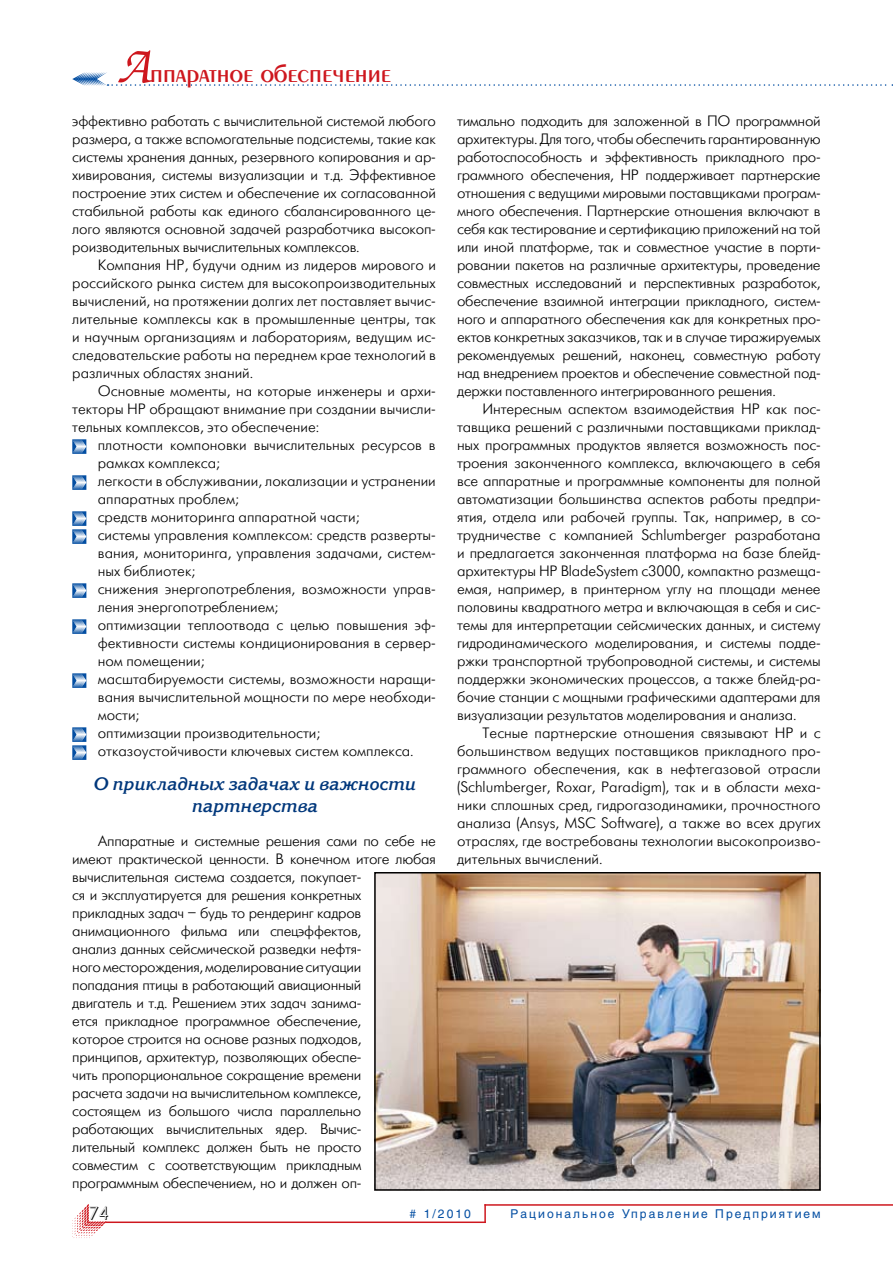
<style>
.page{position:relative;width:893px;height:1263px;background:#fff}
.page>*{position:absolute;margin:0;border:0;box-sizing:border-box;transform-origin:0 0}
.t1{font:27px "Penta Demi";color:#ce171e}
.t2{font:italic 700 18px/21.6px "Korinna C";color:#00377b;text-align:center}
.t3{font:18px "Futuris Shadow C";color:#000}
.t4{font:15px/18px "Futuris Light C";letter-spacing:-.015em;color:#000;text-align:justify}
.t5{font:12px "Helios";letter-spacing:.17em;color:#034ea2}
.s1{font-family:"Zapf Chancery C";font-size:54px}
</style>
<div class="page">
<svg style="left:72px;top:1204px;width:34px;height:34px"></svg>
<svg style="left:484px;top:1206px;width:2px;height:15px"></svg>
<hr style="left:105px;top:1221px;width:381px;height:2px;background:#ce171e">
<hr style="left:484px;top:1204px;width:409px;height:2px;background:#ce171e">
<svg style="left:72px;top:72px;width:821px;height:14px"></svg>
<svg style="left:72px;top:439px;width:14px;height:15px"></svg>
<svg style="left:72px;top:475px;width:14px;height:15px"></svg>
<svg style="left:72px;top:511px;width:14px;height:33px"></svg>
<svg style="left:72px;top:583px;width:14px;height:15px"></svg>
<svg style="left:72px;top:619px;width:14px;height:15px"></svg>
<svg style="left:72px;top:673px;width:14px;height:15px"></svg>
<svg style="left:72px;top:727px;width:14px;height:33px"></svg>
<img style="left:377px;top:875px;width:441px;height:313px">
<div style="left:374px;top:872px;width:447px;height:319px;border:2px solid #000"></div>
<h1 class="t1" style="left:117px;top:60px;width:276px"><span class="s1">А</span>ппаратное обеспечение</h1>
<p class="t4" style="left:72px;top:112px;width:365px">эффективно работать с вычислительной системой любого размера, а также вспомогательные подсистемы, такие как системы хранения данных, резервного копирования и ар&shy;хивирования, системы визуализации и т.д. Эффективное построение этих систем и обеспечение их согласованной стабильной работы как единого сбалансированного це&shy;лого являются основной задачей разработчика высокоп&shy;роизводительных вычислительных комплексов.</p>
<p class="t4" style="left:72px;top:256px;width:365px;text-indent:26px">Компания HP, будучи одним из лидеров мирового и российского рынка систем для высокопроизводительных вычислений, на протяжении долгих лет поставляет вычис&shy;лительные комплексы как в промышленные центры, так и научным организациям и лабораториям, ведущим ис&shy;следовательские работы на переднем крае технологий в различных областях знаний.</p>
<p class="t4" style="left:72px;top:382px;width:365px;text-indent:26px">Основные моменты, на которые инженеры и архи&shy;текторы HP обращают внимание при создании вычисли&shy;тельных комплексов, это обеспечение:</p>
<p class="t4" style="left:98px;top:436px;width:340px;text-align:left">плотности компоновки вычислительных ресурсов в рамках комплекса;<br>легкости в обслуживании, локализации и устранении аппаратных проблем;<br>средств мониторинга аппаратной части;<br>системы управления комплексом: средств разверты&shy;вания, мониторинга, управления задачами, систем&shy;ных библиотек;<br>снижения энергопотребления, возможности управ&shy;ления энергопотреблением;<br>оптимизации теплоотвода с целью повышения эф&shy;фективности системы кондиционирования в сервер&shy;ном помещении;<br>масштабируемости системы, возможности наращи&shy;вания вычислительной мощности по мере необходи&shy;мости;<br>оптимизации производительности; отказоустойчивости ключевых систем комплекса.</p>
<p class="t2" style="left:93px;top:774px;width:324px">О прикладных задачах и важности партнерства</p>
<p class="t4" style="left:72px;top:832px;width:365px;text-align:left;text-indent:26px">Аппаратные и системные решения сами по себе не имеют практической ценности. В конечном итоге любая вычислительная система создается, покупает-<br>ся и эксплуатируется для решения конкретных прикладных задач – будь то рендеринг кадров анимационного фильма или спецэффектов,<br>анализ данных сейсмической разведки нефтя-<br>ного месторождения, моделирование ситуации<br>попадания птицы в работающий авиационный<br>двигатель и т.д. Решением этих задач занима-<br>ется прикладное программное обеспечение,<br>которое строится на основе разных подходов,<br>принципов, архитектур, позволяющих обеспе-<br>чить пропорциональное сокращение времени<br>расчета задачи на вычислительном комплексе,<br>состоящем из большого числа параллельно работающих вычислительных ядер. Вычис-<br>лительный комплекс должен быть не просто<br>совместим с соответствующим прикладным программным обеспечением, но и должен оп-</p>
<p class="t4" style="left:457px;top:112px;width:365px">тимально подходить для заложенной в ПО программной архитектуры. Для того, чтобы обеспечить гарантированную работоспособность и эффективность прикладного про&shy;граммного обеспечения, HP поддерживает партнерские отношения с ведущими мировыми поставщиками програм&shy;много обеспечения. Партнерские отношения включают в себя как тестирование и сертификацию приложений на той или иной платформе, так и совместное участие в порти&shy;ровании пакетов на различные архитектуры, проведение совместных исследований и перспективных разработок, обеспечение взаимной интеграции прикладного, систем&shy;ного и аппаратного обеспечения как для конкретных про&shy;ектов конкретных заказчиков, так и в случае тиражируемых рекомендуемых решений, наконец, совместную работу над внедрением проектов и обеспечение совместной под&shy;держки поставленного интегрированного решения.</p>
<p class="t4" style="left:457px;top:400px;width:365px;text-indent:26px">Интересным аспектом взаимодействия HP как пос&shy;тавщика решений с различными поставщиками приклад&shy;ных программных продуктов является возможность пос&shy;троения законченного комплекса, включающего в себя все аппаратные и программные компоненты для полной автоматизации большинства аспектов работы предпри&shy;ятия, отдела или рабочей группы. Так, например, в со&shy;трудничестве с компанией Schlumberger разработана и предлагается законченная платформа на базе блейд&shy;архитектуры HP BladeSystem c3000, компактно размеща&shy;емая, например, в принтерном углу на площади менее половины квадратного метра и включающая в себя и сис&shy;темы для интерпретации сейсмических данных, и систему гидродинамического моделирования, и системы подде&shy;ржки транспортной трубопроводной системы, и системы поддержки экономических процессов, а также блейд-ра&shy;бочие станции с мощными графическими адаптерами для визуализации результатов моделирования и анализа.</p>
<p class="t4" style="left:457px;top:724px;width:365px;text-indent:26px">Тесные партнерские отношения связывают HP и с большинством ведущих поставщиков прикладного про&shy;граммного обеспечения, как в нефтегазовой отрасли (Schlumberger, Roxar, Paradigm), так и в области меха&shy;ники сплошных сред, гидрогазодинамики, прочностного анализа (Ansys, MSC Software), а также во всех других отраслях, где востребованы технологии высокопроизво&shy;дительных вычислений.</p>
<p class="t3" style="left:89px;top:1204px;width:21px">74</p>
<p class="t5" style="left:410px;top:1207px;width:63px"># 1/2010</p>
<p class="t5" style="left:510px;top:1207px;width:312px">Рациональное Управление Предприятием</p>
</div>
